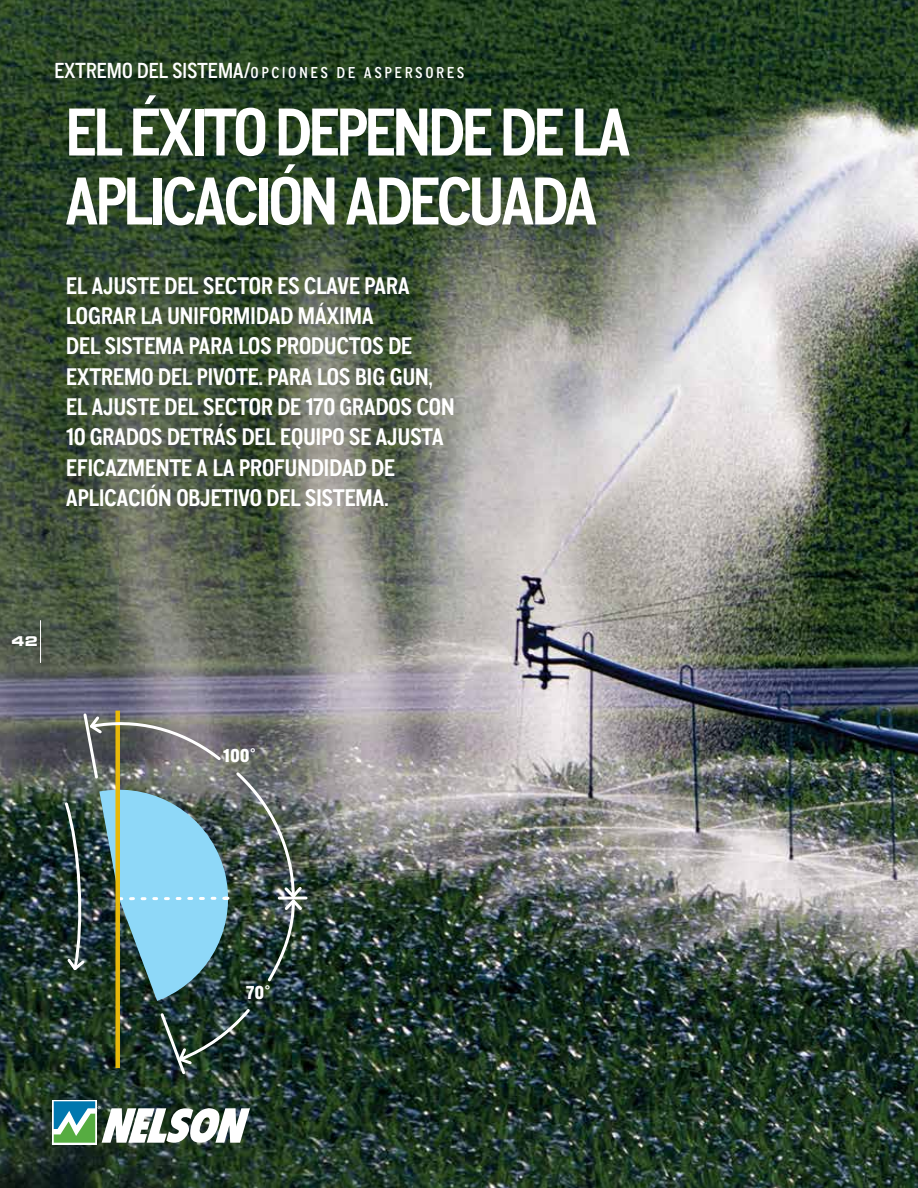
<style>
.page{position:relative;width:918px;height:1188px;background:#fff}
.page>*{position:absolute;margin:0;border:0;box-sizing:border-box;transform-origin:0 0}
.t1{font:700 67.5px/69px "CA Normal";letter-spacing:-.06em;color:#fff}
.t2{font:700 24px/30.3px "CA Normal";letter-spacing:-.02em;color:#fff}
.t3{font:800 18.75px "CA Normal";color:#fff}
.t4{font:500 15.75px "CA Normal";letter-spacing:.16em;color:#fff}
.t5{font:700 expanded 13.35px "Square 721 BT";color:#fff}
.s1{font-size:21.75px}
</style>
<div class="page">
<img style="left:0;top:0;width:918px;height:1188px">
<img style="left:82px;top:711px;width:227px;height:366px">
<div style="left:115px;top:711px;width:5px;height:357px;background:#e8b909"></div>
<svg style="left:87px;top:714px;width:136px;height:49px"></svg>
<svg style="left:52px;top:1100px;width:2px;height:44px"></svg>
<img style="left:54px;top:770px;width:251px;height:418px">
<hr style="left:40px;top:620px;width:1px;height:43px;background:#fff">
<p class="t4" style="left:54px;top:61px;width:412px"><span class="s1">EXTREMO DEL SISTEMA/</span>OPCIONES DE ASPERSORES</p>
<h1 class="t1" style="left:65px;top:96px;width:568px">EL ÉXITO DEPENDE DE LA<br>APLICACIÓN ADECUADA</h1>
<p class="t2" style="left:66px;top:270px;width:391px">EL AJUSTE DEL SECTOR ES CLAVE PARA LOGRAR LA UNIFORMIDAD MÁXIMA<br>DEL SISTEMA PARA LOS PRODUCTOS DE EXTREMO DEL PIVOTE. PARA LOS BIG GUN, EL AJUSTE DEL SECTOR DE 170 GRADOS CON 10 GRADOS DETRÁS DEL EQUIPO SE AJUSTA EFICAZMENTE A LA PROFUNDIDAD DE APLICACIÓN OBJETIVO DEL SISTEMA.</p>
<p class="t5" style="left:12px;top:634px;width:28px">42</p>
<p class="t3" style="left:223px;top:742px;width:34px">100°</p>
<p class="t3" style="left:246px;top:979px;width:26px">70°</p>
</div>
